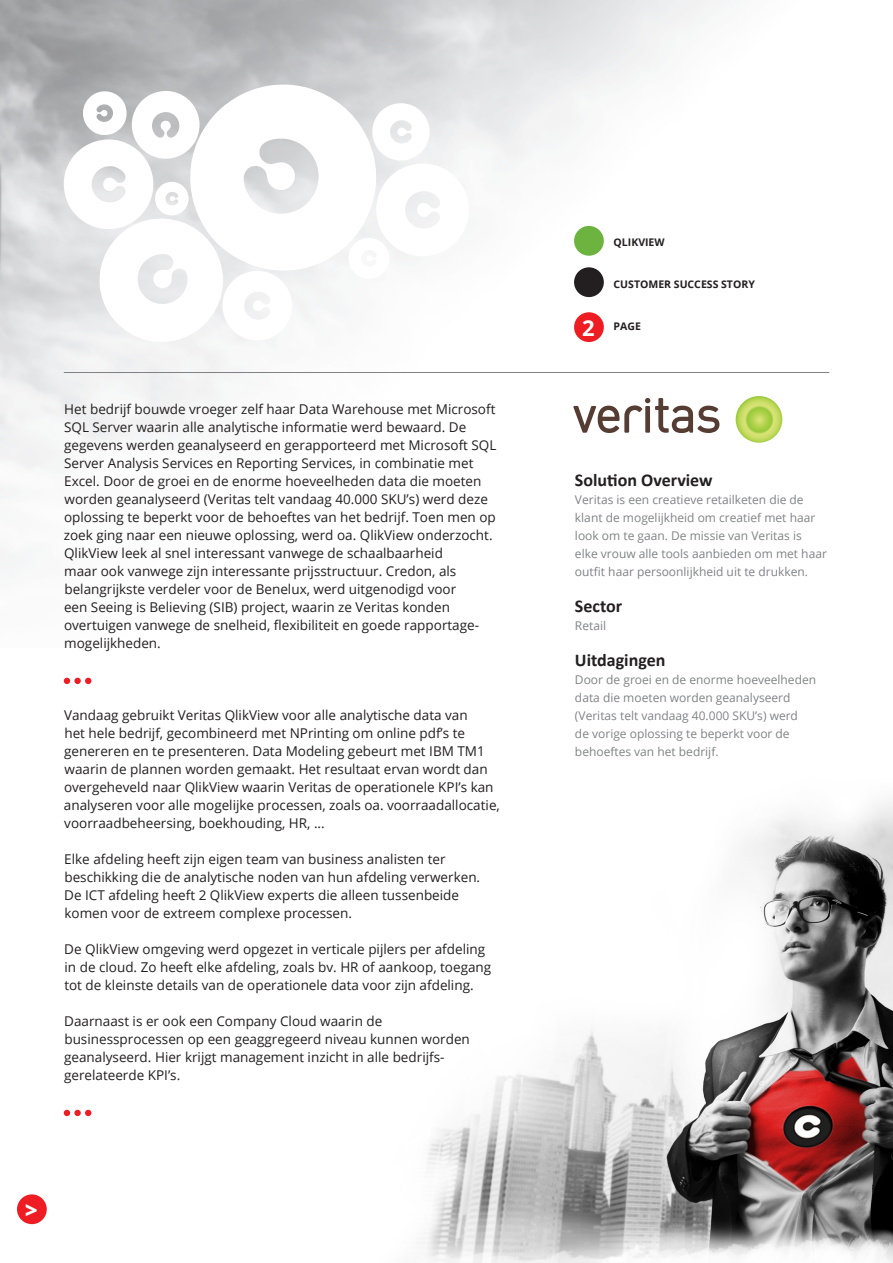
<style>
.page{position:relative;width:893px;height:1263px;background:#fff}
.page>*{position:absolute;margin:0;border:0;box-sizing:border-box;transform-origin:0 0}
.t1{font:800 21.9px "Open Sans";color:#fff}
.t2{font:700 21.9px "Open Sans";color:#fff}
.Kleine_titel{font:700 18px "Calibri";color:#231f20}
.Body{font:13.5px/18px "Open Sans";color:#231f20}
.Kolom_twee{font:12px/18px "Open Sans";color:#808285}
.t3{font:700 10.5px "Open Sans";color:#231f20}
</style>
<div class="page">
<img style="left:423px;top:801px;width:470px;height:462px">
<svg style="left:64px;top:85px;width:405px;height:257px"></svg>
<div style="left:17px;top:1194px;width:30px;height:30px;background:#ee1d23;border-radius:50%"></div>
<svg style="left:573px;top:398px;width:146px;height:35px"></svg>
<svg style="left:736px;top:396px;width:46px;height:47px"></svg>
<svg style="left:744px;top:405px;width:29px;height:29px"></svg>
<svg style="left:64px;top:678px;width:6px;height:6px"></svg>
<div style="left:74px;top:678px;width:7px;height:6px;background:#ee1d23;border-radius:50%"></div>
<svg style="left:85px;top:678px;width:6px;height:6px"></svg>
<svg style="left:64px;top:1110px;width:6px;height:6px"></svg>
<div style="left:74px;top:1110px;width:7px;height:6px;background:#ee1d23;border-radius:50%"></div>
<svg style="left:85px;top:1110px;width:6px;height:6px"></svg>
<div style="left:574px;top:312px;width:30px;height:30px;background:#ee1d23;border-radius:50%"></div>
<hr style="left:64px;top:372px;width:765px;height:1px;background:#808285">
<div style="left:574px;top:267px;width:30px;height:30px;background:#231f20;border-radius:50%"></div>
<div style="left:574px;top:226px;width:30px;height:30px;background:#6cb43f;border-radius:50%"></div>
<p class="Body" style="left:64px;top:400px;width:434px">Het bedrijf bouwde vroeger zelf haar Data Warehouse met Microsoft SQL Server waarin alle analytische informatie werd bewaard. De gegevens werden geanalyseerd en gerapporteerd met Microsoft SQL Server Analysis Services en Reporting Services, in combinatie met Excel. Door de groei en de enorme hoeveelheden data die moeten worden geanalyseerd (Veritas telt vandaag 40.000 SKU’s) werd deze oplossing te beperkt voor de behoeftes van het bedrijf. Toen men op zoek ging naar een nieuwe oplossing, werd oa. QlikView onderzocht.<br>QlikView leek al snel interessant vanwege de schaalbaarheid<br>maar ook vanwege zijn interessante prijsstructuur. Credon, als belangrijkste verdeler voor de Benelux, werd uitgenodigd voor<br>een Seeing is Believing (SIB) project, waarin ze Veritas konden overtuigen vanwege de snelheid, flexibiliteit en goede rapportage&shy;mogelijkheden.</p>
<p class="Body" style="left:64px;top:706px;width:437px">Vandaag gebruikt Veritas QlikView voor alle analytische data van<br>het hele bedrijf, gecombineerd met NPrinting om online pdf’s te genereren en te presenteren. Data Modeling gebeurt met IBM TM1 waarin de plannen worden gemaakt. Het resultaat ervan wordt dan overgeheveld naar QlikView waarin Veritas de operationele KPI’s kan analyseren voor alle mogelijke processen, zoals oa. voorraadallocatie, voorraadbeheersing, boekhouding, HR, ...</p>
<p class="Body" style="left:64px;top:850px;width:417px">Elke afdeling heeft zijn eigen team van business analisten ter beschikking die de analytische noden van hun afdeling verwerken.<br>De ICT afdeling heeft 2 QlikView experts die alleen tussenbeide komen voor de extreem complexe processen.</p>
<p class="Body" style="left:64px;top:940px;width:428px">De QlikView omgeving werd opgezet in verticale pijlers per afdeling in de cloud. Zo heeft elke afdeling, zoals bv. HR of aankoop, toegang tot de kleinste details van de operationele data voor zijn afdeling.</p>
<p class="Body" style="left:64px;top:1012px;width:407px">Daarnaast is er ook een Company Cloud waarin de businessprocessen op een geaggregeerd niveau kunnen worden geanalyseerd. Hier krijgt management inzicht in alle bedrijfs&shy;gerelateerde KPI’s.</p>
<p class="t1" style="left:25px;top:1193px;width:14px">&gt;</p>
<p class="t2" style="left:582px;top:312px;width:14px">2</p>
<p class="t3" style="left:614px;top:235px;width:53px">QLIKVIEW</p>
<p class="t3" style="left:614px;top:277px;width:143px">CUSTOMER SUCCESS STORY</p>
<p class="t3" style="left:614px;top:319px;width:29px">PAGE</p>
<p class="Kleine_titel" style="left:575px;top:469px;width:139px">Solution Overview</p>
<p class="Kolom_twee" style="left:575px;top:490px;width:253px">Veritas is een creatieve retailketen die de klant de mogelijkheid om creatief met haar look om te gaan. De missie van Veritas is elke vrouw alle tools aanbieden om met haar outfit haar persoonlijkheid uit te drukken.</p>
<p class="Kleine_titel" style="left:575px;top:595px;width:49px">Sector</p>
<p class="Kolom_twee" style="left:575px;top:616px;width:33px">Retail</p>
<p class="Kleine_titel" style="left:575px;top:649px;width:92px">Uitdagingen</p>
<p class="Kolom_twee" style="left:575px;top:670px;width:243px">Door de groei en de enorme hoeveelheden data die moeten worden geanalyseerd (Veritas telt vandaag 40.000 SKU’s) werd<br>de vorige oplossing te beperkt voor de behoeftes van het bedrijf.</p>
</div>
